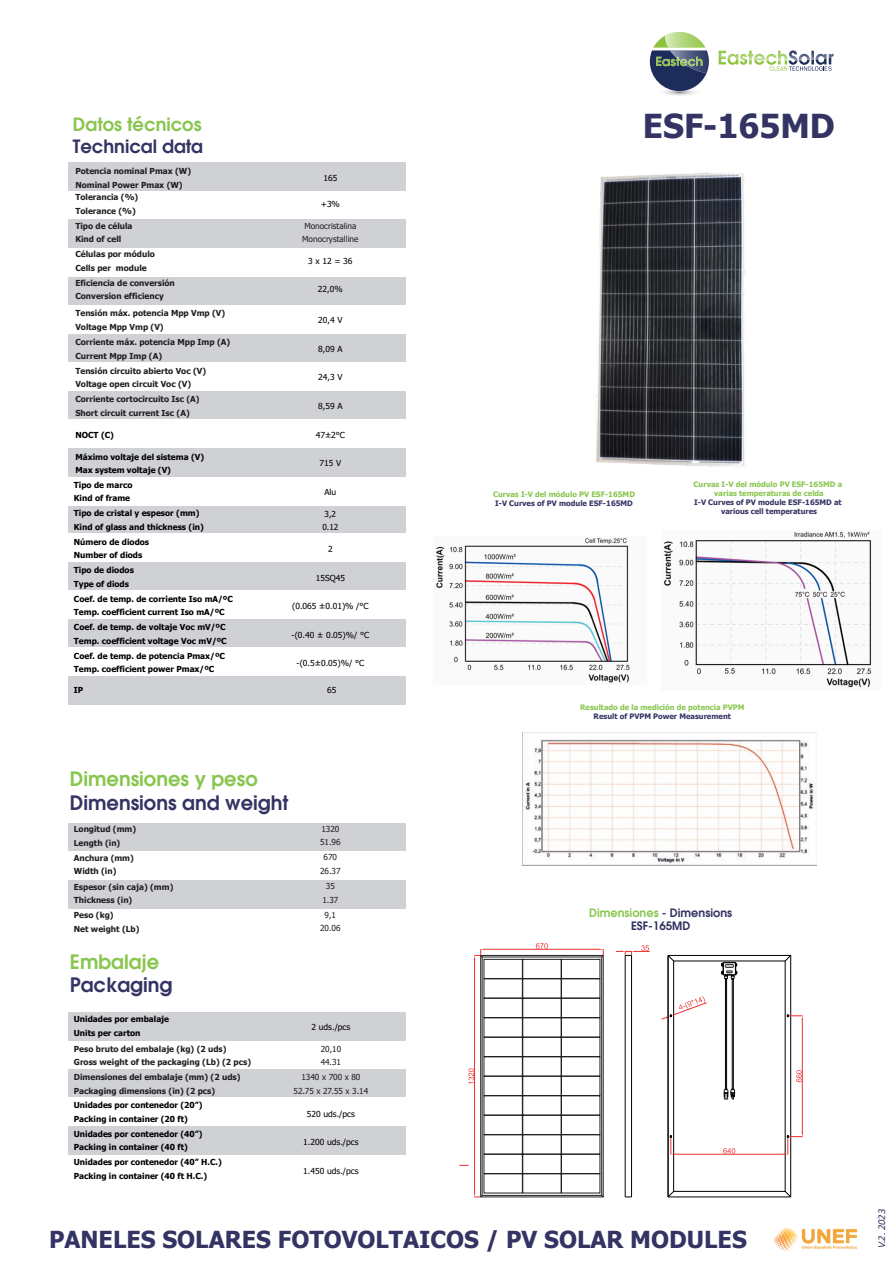
<style>
.page{position:relative;width:893px;height:1263px;background:#fff}
.page>*{position:absolute;margin:0;border:0;box-sizing:border-box;transform-origin:0 0}
.t1{font:700 33px "Tahoma";color:#343464}
.t2{font:700 23.4px "Tahoma";color:#343464}
.t3{font:600 19.5px "Avant Garde";color:#343464}
.t4{font:600 19.5px "Avant Garde";color:#89c650}
.t5{font:600 18px "Avant Garde";color:#89c650}
.t6{font:600 18px "Avant Garde";color:#343464}
.t7{font:600 11.4px/13.6px "Avant Garde";color:#89c650;text-align:center}
.t8{font:italic 10.5px "Calibri";color:#343464}
.t9{font:700 8.25px/13.5px "Tahoma";color:#231f20}
.t10{font:700 8.25px/13.5px "Tahoma";color:#000001}
.t11{font:8.25px/13.5px "Tahoma";color:#000001}
.t12{font:8.25px/13.5px "Tahoma";color:#231f20;text-align:center}
.t13{font:8.25px "Tahoma";color:#000}
.t14{font:700 7.5px/9px "Tahoma";color:#89c650;text-align:center}
.t15{font:700 7.5px/9px "Tahoma";color:#343464;text-align:center}
.s1{color:#343464}
.s2{color:#2c2f5f}
</style>
<div class="page">
<div style="left:68px;top:1012px;width:337px;height:28px;background:#cfd1d4"></div>
<div style="left:68px;top:1069px;width:337px;height:28px;background:#cfd1d4"></div>
<div style="left:68px;top:1126px;width:337px;height:28px;background:#cfd1d4"></div>
<svg style="left:654px;top:86px;width:50px;height:11px"></svg>
<svg style="left:650px;top:32px;width:59px;height:59px"></svg>
<svg style="left:719px;top:50px;width:114px;height:21px"></svg>
<div style="left:68px;top:823px;width:337px;height:28px;background:#cfd1d5"></div>
<div style="left:68px;top:880px;width:337px;height:29px;background:#cfd1d5"></div>
<div style="left:68px;top:219px;width:337px;height:29px;background:#cfd1d5"></div>
<div style="left:68px;top:276px;width:337px;height:29px;background:#cfd1d5"></div>
<div style="left:68px;top:334px;width:337px;height:28px;background:#cfd1d5"></div>
<div style="left:68px;top:391px;width:337px;height:28px;background:#cfd1d5"></div>
<div style="left:68px;top:448px;width:337px;height:29px;background:#cfd1d5"></div>
<div style="left:68px;top:505px;width:337px;height:28px;background:#cfd1d5"></div>
<div style="left:68px;top:562px;width:337px;height:28px;background:#cfd1d5"></div>
<div style="left:68px;top:619px;width:337px;height:28px;background:#cfd1d5"></div>
<div style="left:68px;top:676px;width:337px;height:28px;background:#cfd1d5"></div>
<div style="left:68px;top:162px;width:337px;height:29px;background:#cfd1d5"></div>
<img style="left:774px;top:1227px;width:83px;height:23px">
<svg style="left:459px;top:943px;width:145px;height:255px"></svg>
<hr style="left:668px;top:1197px;width:123px;height:1px;background:#000001">
<hr style="left:625px;top:955px;width:1px;height:242px;background:#000001">
<hr style="left:631px;top:955px;width:1px;height:242px;background:#000001">
<svg style="left:616px;top:945px;width:34px;height:11px"></svg>
<svg style="left:661px;top:955px;width:142px;height:242px"></svg>
<img style="left:436px;top:538px;width:194px;height:145px">
<img style="left:663px;top:531px;width:209px;height:157px">
<img style="left:596px;top:172px;width:150px;height:295px">
<img style="left:522px;top:732px;width:295px;height:134px">
<h3 class="t5" style="left:73px;top:113px;width:130px">Datos técnicos</h3>
<h1 class="t1" style="left:643px;top:103px;width:194px">ESF-165MD</h1>
<h3 class="t6" style="left:73px;top:135px;width:132px">Technical data</h3>
<p class="t9" style="left:75px;top:165px;width:117px">Potencia nominal Pmax (W)<br>Nominal Power Pmax (W)</p>
<p class="t9" style="left:75px;top:191px;width:64px">Tolerancia (%)<br>Tolerance (%)</p>
<p class="t9" style="left:75px;top:219px;width:59px">Tipo de célula<br>Kind of cell</p>
<p class="t9" style="left:75px;top:248px;width:81px">Células por módulo<br>Cells per module</p>
<p class="t9" style="left:75px;top:276px;width:101px">Eficiencia de conversión<br>Conversion efficiency</p>
<p class="t9" style="left:75px;top:307px;width:151px">Tensión máx. potencia Mpp Vmp (V)<br>Voltage Mpp Vmp (V)</p>
<p class="t9" style="left:75px;top:336px;width:156px">Corriente máx. potencia Mpp Imp (A)<br>Current Mpp Imp (A)</p>
<p class="t9" style="left:75px;top:364px;width:132px">Tensión circuito abierto Voc (V)<br>Voltage open circuit Voc (V)</p>
<p class="t9" style="left:75px;top:393px;width:126px">Corriente cortocircuito Isc (A)<br>Short circuit current Isc (A)</p>
<p class="t10" style="left:75px;top:428px;width:40px">NOCT (C)</p>
<p class="t10" style="left:75px;top:450px;width:130px">Máximo voltaje del sistema (V)<br>Max system voltaje (V)</p>
<p class="t10" style="left:74px;top:478px;width:60px">Tipo de marco<br>Kind of frame</p>
<p class="t10" style="left:74px;top:535px;width:77px">Número de diodos<br>Number of diods</p>
<p class="t10" style="left:74px;top:564px;width:62px">Tipo de diodos<br>Type of diods</p>
<p class="t10" style="left:74px;top:507px;width:132px">Tipo de cristal y espesor (mm)<br>Kind of glass and thickness (in)</p>
<p class="t10" style="left:74px;top:592px;width:161px">Coef. de temp. de corriente Iso mA/ºC<br>Temp. coefficient current Iso mA/ºC</p>
<p class="t10" style="left:74px;top:621px;width:154px">Coef. de temp. de voltaje Voc mV/ºC<br>Temp. coefficient voltage Voc mV/ºC</p>
<p class="t10" style="left:74px;top:649px;width:153px">Coef. de temp. de potencia Pmax/ºC<br>Temp. coefficient power Pmax/ºC</p>
<p class="t13" style="left:323px;top:172px;width:15px">165</p>
<p class="t13" style="left:321px;top:198px;width:21px">+3%</p>
<p class="t12" style="left:302px;top:219px;width:58px;text-align:left">Monocristalina<br>Monocrystalline</p>
<p class="t13" style="left:308px;top:255px;width:46px">3 x 12 = 36</p>
<p class="t13" style="left:318px;top:284px;width:26px">22,0%</p>
<p class="t13" style="left:318px;top:314px;width:26px">20,4 V</p>
<p class="t13" style="left:318px;top:343px;width:26px">8,09 A</p>
<p class="t13" style="left:318px;top:372px;width:26px">24,3 V</p>
<p class="t13" style="left:318px;top:400px;width:26px">8,59 A</p>
<p class="t11" style="left:316px;top:428px;width:31px">47±2°C</p>
<p class="t11" style="left:319px;top:457px;width:23px">715 V</p>
<p class="t11" style="left:324px;top:486px;width:13px">Alu</p>
<p class="t11" style="left:322px;top:508px;width:18px">3,2<br>0.12</p>
<p class="t11" style="left:328px;top:543px;width:6px">2</p>
<p class="t11" style="left:316px;top:571px;width:31px">15SQ45</p>
<p class="t11" style="left:292px;top:600px;width:78px">(0.065 ±0.01)% /°C</p>
<p class="t11" style="left:292px;top:628px;width:79px">-(0.40 ± 0.05)%/ °C</p>
<p class="t11" style="left:297px;top:657px;width:69px">-(0.5±0.05)%/ °C</p>
<p class="t10" style="left:74px;top:684px;width:11px">IP</p>
<p class="t11" style="left:327px;top:684px;width:11px">65</p>
<h3 class="t4" style="left:70px;top:766px;width:189px">Dimensiones y peso</h3>
<h3 class="t3" style="left:70px;top:790px;width:220px">Dimensions and weight</h3>
<p class="t9" style="left:74px;top:823px;width:64px">Longitud (mm)<br>Length (in)</p>
<p class="t9" style="left:74px;top:851px;width:62px">Anchura (mm)<br>Width (in)</p>
<p class="t9" style="left:74px;top:880px;width:101px">Espesor (sin caja) (mm)<br>Thickness (in)</p>
<p class="t9" style="left:74px;top:909px;width:67px">Peso (kg)<br>Net weight (Lb)</p>
<h3 class="t4" style="left:70px;top:949px;width:91px">Embalaje</h3>
<h3 class="t3" style="left:70px;top:972px;width:104px">Packaging</h3>
<p class="t10" style="left:74px;top:1013px;width:97px">Unidades por embalaje<br>Units per carton</p>
<p class="t12" style="left:320px;top:822px;width:22px;text-align:left">1320<br>51.96</p>
<p class="t12" style="left:320px;top:851px;width:22px">670<br>26.37</p>
<p class="t12" style="left:322px;top:880px;width:18px">35<br>1.37</p>
<p class="t12" style="left:320px;top:908px;width:22px">9,1<br>20.06</p>
<p class="t11" style="left:311px;top:1021px;width:40px">2 uds./pcs</p>
<p class="t9" style="left:74px;top:1042px;width:179px">Peso bruto del embalaje (kg) (2 uds)<br>Gross weight of the packaging (Lb) (2 pcs)</p>
<p class="t9" style="left:74px;top:1071px;width:168px">Dimensiones del embalaje (mm) (2 uds)<br>Packaging dimensions (in) (2 pcs)</p>
<p class="t10" style="left:74px;top:1099px;width:130px">Unidades por contenedor (20”)<br>Packing in container (20 ft)</p>
<p class="t10" style="left:74px;top:1127px;width:130px">Unidades por contenedor (40”)<br>Packing in container (40 ft)</p>
<p class="t10" style="left:74px;top:1156px;width:149px">Unidades por contenedor (40” H.C.)<br>Packing in container (40 ft H.C.)</p>
<p class="t12" style="left:321px;top:1042px;width:22px;text-align:left">20,10<br>44.31</p>
<p class="t12" style="left:294px;top:1071px;width:76px">1340 x 700 x 80<br>52.75 x 27.55 x 3.14</p>
<p class="t11" style="left:307px;top:1107px;width:50px">520 uds./pcs</p>
<p class="t11" style="left:303px;top:1136px;width:57px">1.200 uds./pcs</p>
<p class="t11" style="left:303px;top:1164px;width:57px">1.450 uds./pcs</p>
<p class="t14" style="left:493px;top:490px;width:143px">Curvas I-V del módulo PV ESF-165MD</p>
<p class="t15" style="left:495px;top:499px;width:139px">I-V Curves of PV module ESF-165MD</p>
<p class="t14" style="left:694px;top:480px;width:150px">Curvas I-V del módulo PV ESF-165MD a varias temperaturas de celda</p>
<p class="t15" style="left:694px;top:498px;width:149px">I-V Curves of PV module ESF-165MD at various cell temperatures</p>
<p class="t14" style="left:580px;top:703px;width:166px">Resultado de la medición de potencia PVPM</p>
<p class="t15" style="left:594px;top:712px;width:139px">Result of PVPM Power Measurement</p>
<h3 class="t7" style="left:589px;top:905px;width:144px">Dimensiones <span class="s1">- Dimensions<br></span><span class="s2">ESF-165MD</span></h3>
<h2 class="t2" style="left:49px;top:1223px;width:699px">PANELES SOLARES FOTOVOLTAICOS / PV SOLAR MODULES</h2>
<p class="t8" style="left:874px;top:1248px;width:41px;rotate:-90deg">V.2. 2023</p>
</div>
